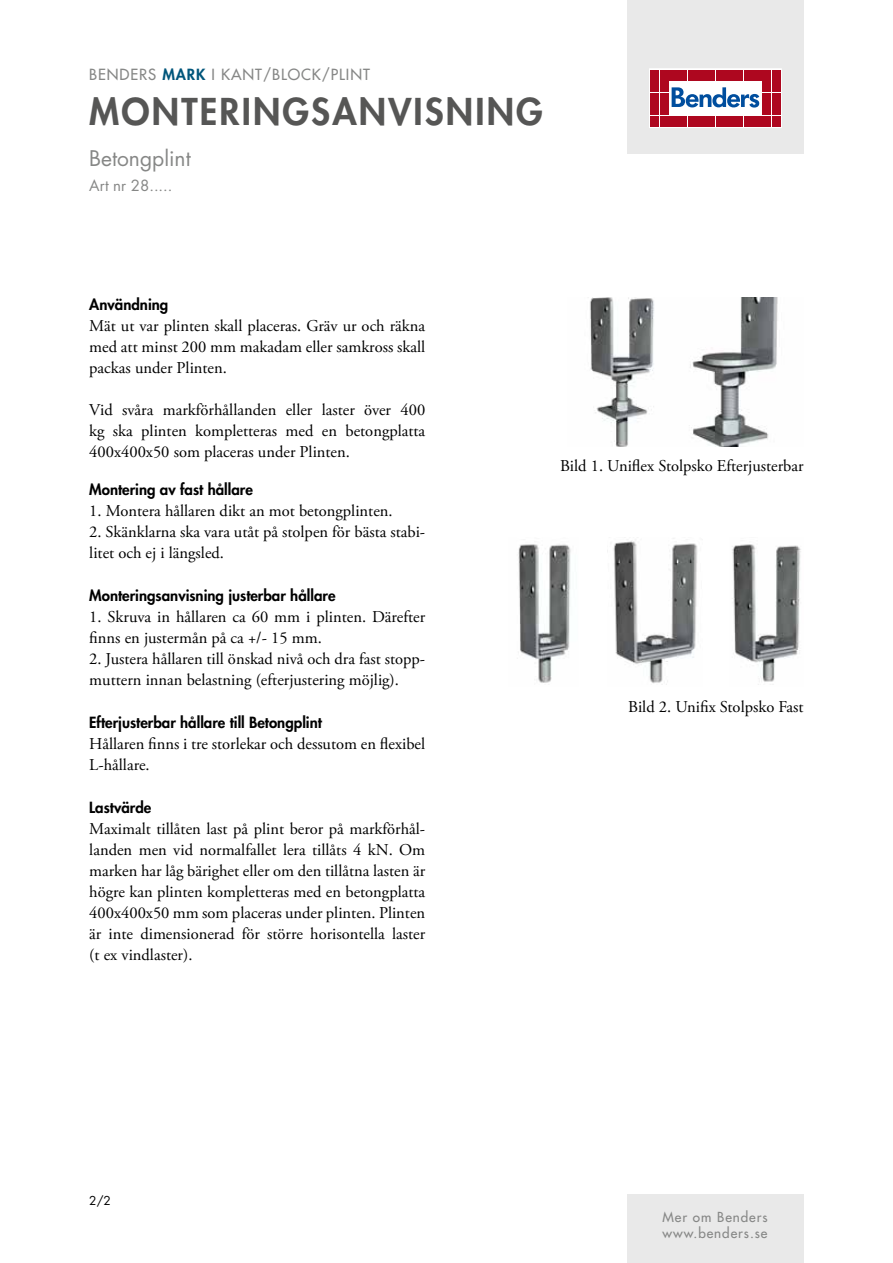
<style>
.page{position:relative;width:893px;height:1263px;background:#fff}
.page>*{position:absolute;margin:0;border:0;box-sizing:border-box;transform-origin:0 0}
.t1{font:800 36px "Futura Std";letter-spacing:.06em;color:#565655}
.t2{font:21px "Futura Std";color:#868786}
.t3{font:16.5px/21px "Adobe Garamond Pro";color:#000}
.t4{font:800 15px "Futura Std";color:#000}
.t5{font:500 15px "Futura Std";letter-spacing:.06em;color:#868786}
.t6{font:15px "Futura Std";color:#868786}
.t7{font:500 13.5px/16.2px "Futura Std";letter-spacing:.07em;color:#868786}
.t8{font:12px "Futura Std";color:#000}
.s1{font-weight:800;color:#00567b}
</style>
<div class="page">
<div style="left:627px;top:0;width:177px;height:153px;background:#e9e9e9"></div>
<svg style="left:649px;top:69px;width:132px;height:59px;background:#eac2c8"></svg>
<div style="left:651px;top:70px;width:8px;height:10px;background:#ae071f"></div>
<div style="left:660px;top:70px;width:8px;height:10px;background:#ae071f"></div>
<div style="left:651px;top:81px;width:8px;height:11px;background:#ae071f"></div>
<div style="left:660px;top:81px;width:8px;height:11px;background:#ae071f"></div>
<div style="left:651px;top:93px;width:8px;height:10px;background:#ae071f"></div>
<div style="left:660px;top:93px;width:8px;height:10px;background:#ae071f"></div>
<div style="left:651px;top:104px;width:8px;height:11px;background:#ae071f"></div>
<div style="left:660px;top:104px;width:8px;height:11px;background:#ae071f"></div>
<div style="left:651px;top:116px;width:8px;height:10px;background:#ae071f"></div>
<div style="left:660px;top:116px;width:8px;height:10px;background:#ae071f"></div>
<div style="left:669px;top:70px;width:8px;height:10px;background:#ae071f"></div>
<div style="left:679px;top:70px;width:8px;height:10px;background:#ae071f"></div>
<div style="left:688px;top:70px;width:8px;height:10px;background:#ae071f"></div>
<div style="left:697px;top:70px;width:9px;height:10px;background:#ae071f"></div>
<div style="left:707px;top:70px;width:8px;height:10px;background:#ae071f"></div>
<div style="left:716px;top:70px;width:8px;height:10px;background:#ae071f"></div>
<div style="left:725px;top:70px;width:9px;height:10px;background:#ae071f"></div>
<div style="left:735px;top:70px;width:8px;height:10px;background:#ae071f"></div>
<div style="left:744px;top:70px;width:8px;height:10px;background:#ae071f"></div>
<div style="left:753px;top:70px;width:9px;height:10px;background:#ae071f"></div>
<div style="left:669px;top:116px;width:8px;height:10px;background:#ae071f"></div>
<div style="left:679px;top:116px;width:8px;height:10px;background:#ae071f"></div>
<div style="left:688px;top:116px;width:8px;height:10px;background:#ae071f"></div>
<div style="left:697px;top:116px;width:9px;height:10px;background:#ae071f"></div>
<div style="left:707px;top:116px;width:8px;height:10px;background:#ae071f"></div>
<div style="left:716px;top:116px;width:8px;height:10px;background:#ae071f"></div>
<div style="left:725px;top:116px;width:9px;height:10px;background:#ae071f"></div>
<div style="left:735px;top:116px;width:8px;height:10px;background:#ae071f"></div>
<div style="left:744px;top:116px;width:8px;height:10px;background:#ae071f"></div>
<div style="left:753px;top:116px;width:9px;height:10px;background:#ae071f"></div>
<div style="left:763px;top:70px;width:8px;height:10px;background:#ae071f"></div>
<div style="left:772px;top:70px;width:8px;height:10px;background:#ae071f"></div>
<div style="left:763px;top:81px;width:8px;height:11px;background:#ae071f"></div>
<div style="left:772px;top:81px;width:8px;height:11px;background:#ae071f"></div>
<div style="left:763px;top:93px;width:8px;height:10px;background:#ae071f"></div>
<div style="left:772px;top:93px;width:8px;height:10px;background:#ae071f"></div>
<div style="left:763px;top:104px;width:8px;height:11px;background:#ae071f"></div>
<div style="left:772px;top:104px;width:8px;height:11px;background:#ae071f"></div>
<div style="left:763px;top:116px;width:8px;height:10px;background:#ae071f"></div>
<div style="left:772px;top:116px;width:8px;height:10px;background:#ae071f"></div>
<svg style="left:672px;top:87px;width:87px;height:21px;background:#8fb1d4"></svg>
<div style="left:627px;top:1195px;width:177px;height:68px;background:#e9e9e9"></div>
<img style="left:690px;top:298px;width:88px;height:148px">
<img style="left:590px;top:298px;width:64px;height:148px">
<img style="left:518px;top:544px;width:53px;height:139px">
<img style="left:732px;top:544px;width:69px;height:141px">
<img style="left:607px;top:538px;width:91px;height:147px">
<p class="t5" style="left:89px;top:65px;width:282px">BENDERS <span class="s1">MARK</span> I KANT/BLOCK/PLINT</p>
<h1 class="t1" style="left:89px;top:89px;width:455px">MONTERINGSANVISNING</h1>
<p class="t2" style="left:89px;top:145px;width:103px">Betongplint</p>
<p class="t6" style="left:89px;top:176px;width:85px">Art nr 28.....</p>
<p class="t4" style="left:89px;top:295px;width:81px">Användning</p>
<p class="t3" style="left:89px;top:316px;width:337px;text-align:justify">Mät ut var plinten skall placeras. Gräv ur och räkna med att minst 200 mm makadam eller samkross skall packas under Plinten.</p>
<p class="t3" style="left:89px;top:400px;width:337px;text-align:justify">Vid svåra markförhållanden eller laster över 400 kg ska plinten kompletteras med en betongplatta 400x400x50 som placeras under Plinten.</p>
<p class="t4" style="left:89px;top:480px;width:165px">Montering av fast hållare</p>
<p class="t3" style="left:89px;top:501px;width:305px">1. Montera hållaren dikt an mot betongplinten.</p>
<p class="t3" style="left:89px;top:522px;width:337px">2. Skänklarna ska vara utåt på stolpen för bästa stabi&shy;litet och ej i längsled.</p>
<p class="t4" style="left:89px;top:586px;width:248px">Monteringsanvisning justerbar hållare</p>
<p class="t3" style="left:89px;top:607px;width:337px">1. Skruva in hållaren ca 60 mm i plinten. Därefter finns en justermån på ca +/- 15 mm.</p>
<p class="t3" style="left:89px;top:648px;width:337px;line-height:21.6px">2. Justera hållaren till önskad nivå och dra fast stopp&shy;muttern innan belastning (efterjustering möjlig).</p>
<p class="t4" style="left:89px;top:713px;width:234px">Efterjusterbar hållare till Betongplint</p>
<p class="t3" style="left:89px;top:734px;width:337px">Hållaren finns i tre storlekar och dessutom en flexibel<br>L-hållare.</p>
<p class="t4" style="left:89px;top:797px;width:64px">Lastvärde</p>
<p class="t3" style="left:89px;top:818px;width:337px;text-align:justify">Maximalt tillåten last på plint beror på markförhål&shy;landen men vid normalfallet lera tillåts 4 kN. Om marken har låg bärighet eller om den tillåtna lasten är högre kan plinten kompletteras med en betongplatta 400x400x50 mm som placeras under plinten. Plinten är inte dimensionerad för större horisontella laster (t ex vindlaster).</p>
<p class="t3" style="left:560px;top:456px;width:245px">Bild 1. Uniflex Stolpsko Efterjusterbar</p>
<p class="t3" style="left:628px;top:696px;width:177px">Bild 2. Unifix Stolpsko Fast</p>
<p class="t8" style="left:89px;top:1193px;width:23px">2/2</p>
<p class="t7" style="left:662px;top:1209px;width:107px">Mer om Benders www.benders.se</p>
</div>
